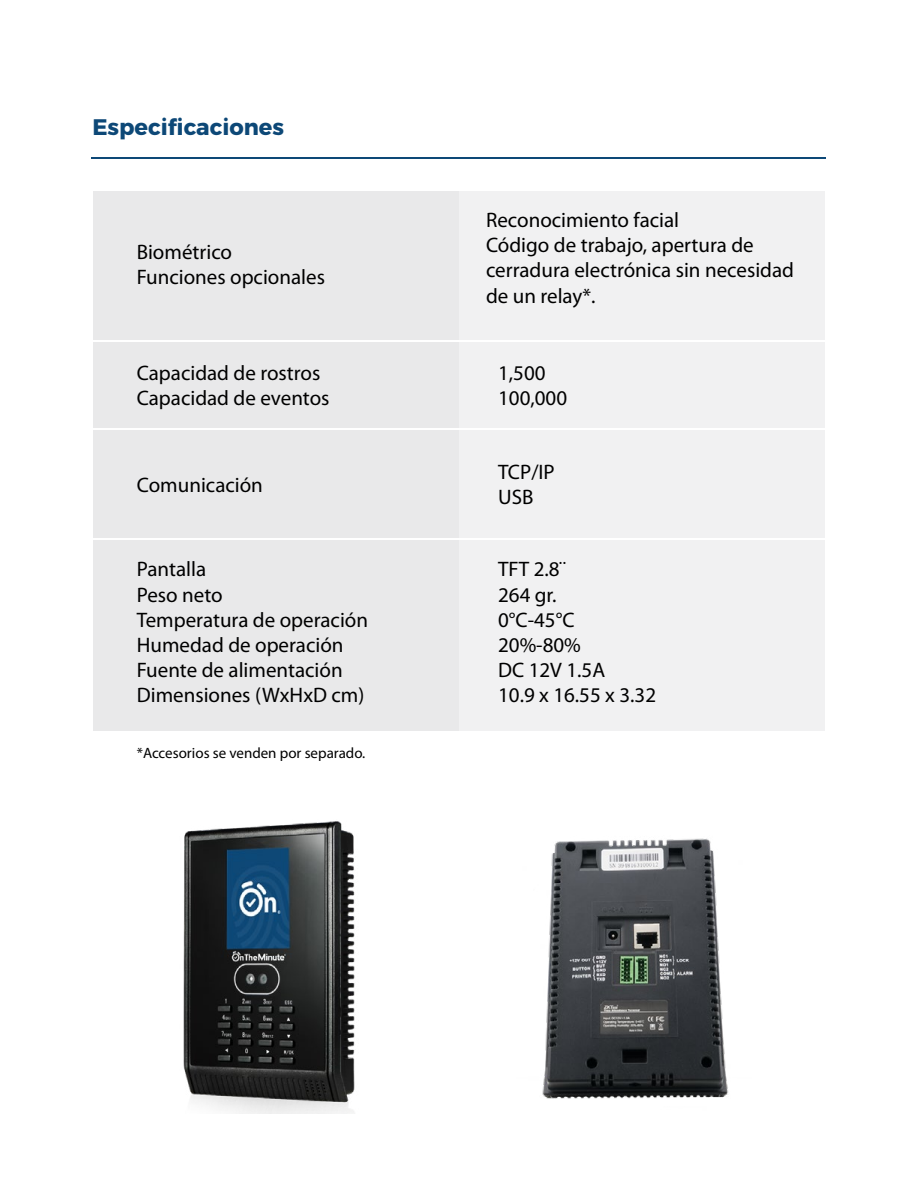
<style>
.page{position:relative;width:918px;height:1188px;background:#fff}
.page>*{position:absolute;margin:0;border:0;box-sizing:border-box;transform-origin:0 0}
.t1{font:700 22.5px "Montserrat";color:#0d4877}
.t2{font:21px/25.2px "Myriad Pro";color:#000}
.t3{font:15px "Myriad Pro";color:#000}
</style>
<div class="page">
<hr style="left:92px;top:157px;width:734px;height:2px;background:#0d4877">
<div style="left:93px;top:191px;width:366px;height:540px;background:#e9e9ea"></div>
<div style="left:459px;top:191px;width:366px;height:540px;background:#f1f1f2"></div>
<hr style="left:92px;top:340px;width:734px;height:1px;background:#fff">
<hr style="left:92px;top:428px;width:734px;height:1px;background:#fff">
<hr style="left:92px;top:538px;width:734px;height:1px;background:#fff">
<img style="left:183px;top:821px;width:172px;height:293px">
<img style="left:542px;top:838px;width:187px;height:261px">
<p class="t1" style="left:92px;top:108px;width:193px">Especificaciones</p>
<p class="t2" style="left:137px;top:239px;width:190px">Biométrico<br>Funciones opcionales</p>
<p class="t2" style="left:486px;top:207px;width:310px">Reconocimiento facial<br>Código de trabajo, apertura de cerradura electrónica sin necesidad de un relay*.</p>
<p class="t2" style="left:137px;top:360px;width:194px">Capacidad de rostros<br>Capacidad de eventos</p>
<p class="t2" style="left:498px;top:360px;width:70px">1,500<br>100,000</p>
<p class="t2" style="left:137px;top:472px;width:128px">Comunicación</p>
<p class="t2" style="left:498px;top:459px;width:58px">TCP/IP<br>USB</p>
<p class="t2" style="left:137px;top:556px;width:233px">Pantalla<br>Peso neto<br>Temperatura de operación<br>Humedad de operación<br>Fuente de alimentación<br>Dimensiones (WxHxD cm)</p>
<p class="t2" style="left:498px;top:556px;width:160px">TFT 2.8¨<br>264 gr.<br>0°C-45°C<br>20%-80%<br>DC 12V 1.5A<br>10.9 x 16.55 x 3.32</p>
<p class="t3" style="left:137px;top:743px;width:230px">*Accesorios se venden por separado.</p>
</div>
